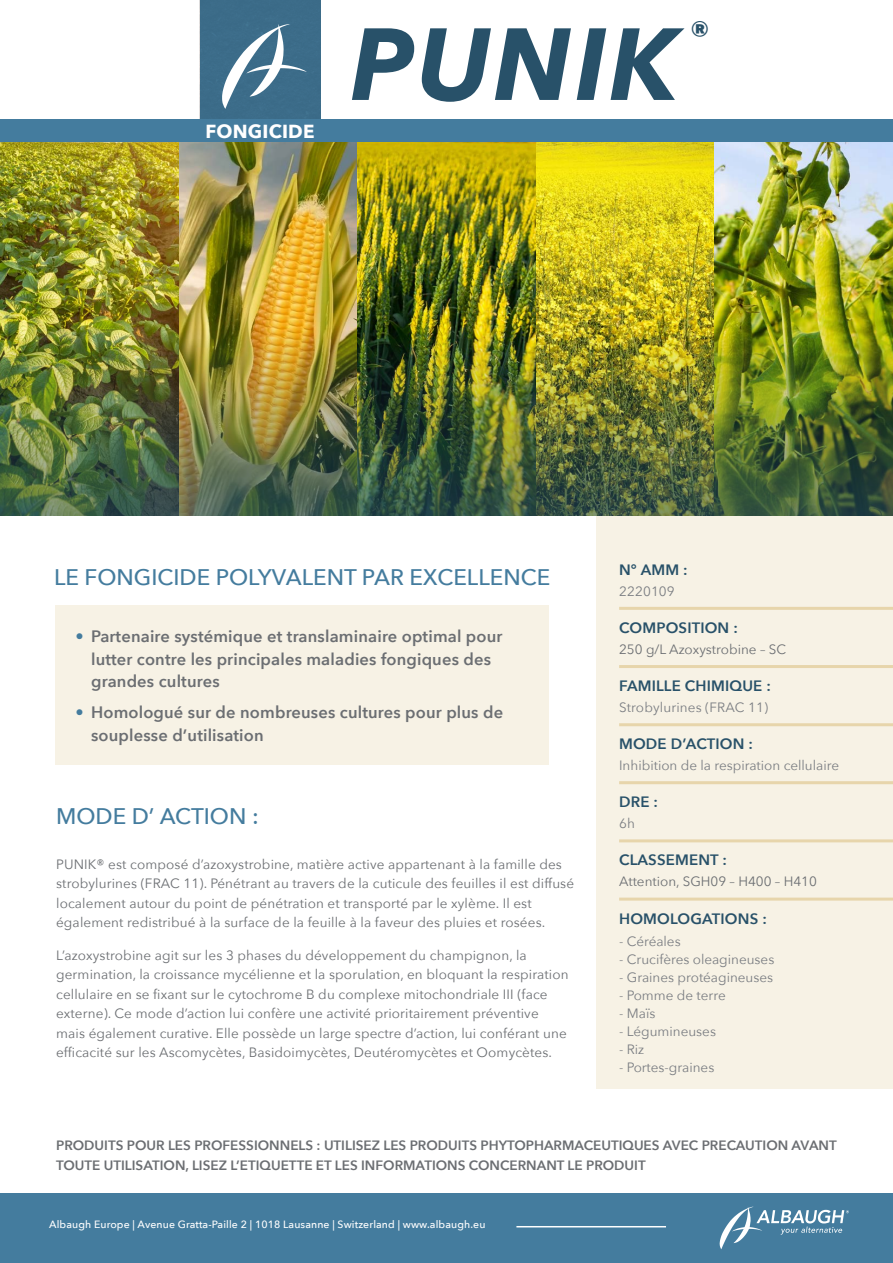
<style>
.page{position:relative;width:893px;height:1263px;background:#fff}
.page>*{position:absolute;margin:0;border:0;box-sizing:border-box;transform-origin:0 0}
.t1{font:italic 700 101.1px "Avenir Next";letter-spacing:.02em;color:#285169}
.t2{font:700 34.8px "Avenir Next";color:#285169}
.t3{font:500 22.5px "Avenir Next";color:#447c9e}
.t4{font:700 18.9px "Avenir Next";letter-spacing:.01em;color:#fff}
.t5{font:600 16.5px/22.5px "Avenir Next";letter-spacing:.01em;color:#6b6e72}
.t6{font:600 15px "Avenir Next";letter-spacing:.01em;color:#285169}
.t7{font:13.5px/19.5px "Avenir Next";letter-spacing:.01em;color:#6b6e72}
.t8{font:13.5px "Avenir Next";color:#7a7d82}
.t9{font:600 13.5px/19.5px "Avenir Next";color:#6b6e72}
.t10{font:500 10.5px "Avenir Next";letter-spacing:.01em;color:#fff}
.s1{color:#447c9e}
</style>
<div class="page">
<div style="left:596px;top:516px;width:297px;height:573px;background:#f7f2e5"></div>
<hr style="left:619px;top:607px;width:274px;height:3px;background:#e7d5ab">
<hr style="left:619px;top:665px;width:274px;height:3px;background:#e7d5ab">
<hr style="left:619px;top:723px;width:274px;height:3px;background:#e7d5ab">
<hr style="left:619px;top:781px;width:274px;height:3px;background:#e7d5ab">
<hr style="left:619px;top:839px;width:274px;height:3px;background:#e7d5ab">
<hr style="left:619px;top:897px;width:274px;height:3px;background:#e7d5ab">
<div style="left:55px;top:605px;width:494px;height:159px;background:#f7f2e5"></div>
<div style="left:0;top:1193px;width:893px;height:70px;background:#447c9e"></div>
<hr style="left:516px;top:1226px;width:150px;height:1px;background:#fff">
<svg style="left:720px;top:1206px;width:129px;height:43px"></svg>
<img style="left:0;top:142px;width:893px;height:185px">
<img style="left:0;top:327px;width:893px;height:189px">
<div style="left:200px;top:0;width:120px;height:119px;background:#3c6c89"></div>
<svg style="left:222px;top:24px;width:85px;height:85px"></svg>
<div style="left:0;top:119px;width:893px;height:23px;background:#447c9e"></div>
<h3 class="t4" style="left:206px;top:115px;width:110px">FONGICIDE</h3>
<h1 class="t1" style="left:350px;top:-23px;width:329px">PUNIK</h1>
<h2 class="t2" style="left:690px;top:3px;width:22px">®</h2>
<h3 class="t3" style="left:54px;top:558px;width:498px">LE FONGICIDE POLYVALENT PAR EXCELLENCE</h3>
<p class="t5" style="left:91px;top:625px;width:413px;text-indent:-16px"><span class="s1">•</span> Partenaire systémique et translaminaire optimal pour lutter contre les principales maladies fongiques des grandes cultures</p>
<p class="t5" style="left:91px;top:701px;width:414px;text-indent:-16px"><span class="s1">•</span> Homologué sur de nombreuses cultures pour plus de souplesse d’utilisation</p>
<h3 class="t3" style="left:56px;top:797px;width:204px">MODE D’ ACTION :</h3>
<p class="t7" style="left:56px;top:854px;width:519px">PUNIK® est composé d’azoxystrobine, matière active appartenant à la famille des strobylurines (FRAC 11). Pénétrant au travers de la cuticule des feuilles il est diffusé localement autour du point de pénétration et transporté par le xylème. Il est également redistribué à la surface de la feuille à la faveur des pluies et rosées.</p>
<p class="t7" style="left:56px;top:944px;width:514px">L’azoxystrobine agit sur les 3 phases du développement du champignon, la germination, la croissance mycélienne et la sporulation, en bloquant la respiration cellulaire en se fixant sur le cytochrome B du complexe mitochondriale III (face externe). Ce mode d’action lui confère une activité prioritairement préventive mais également curative. Elle possède un large spectre d’action, lui conférant une efficacité sur les Ascomycètes, Basidoimycètes, Deutéromycètes et Oomycètes.</p>
<p class="t6" style="left:619px;top:556px;width:70px">N° AMM :</p>
<p class="t8" style="left:619px;top:579px;width:57px">2220109</p>
<p class="t6" style="left:619px;top:615px;width:120px">COMPOSITION :</p>
<p class="t7" style="left:619px;top:639px;width:168px">250 g/L Azoxystrobine – SC</p>
<p class="t6" style="left:619px;top:673px;width:153px">FAMILLE CHIMIQUE :</p>
<p class="t8" style="left:619px;top:696px;width:150px">Strobylurines (FRAC 11)</p>
<p class="t6" style="left:619px;top:731px;width:135px">MODE D’ACTION :</p>
<p class="t8" style="left:619px;top:754px;width:221px">Inhibition de la respiration cellulaire</p>
<p class="t6" style="left:619px;top:789px;width:40px">DRE :</p>
<p class="t8" style="left:619px;top:812px;width:17px">6h</p>
<p class="t6" style="left:619px;top:847px;width:109px">CLASSEMENT :</p>
<p class="t7" style="left:619px;top:871px;width:199px">Attention, SGH09 – H400 – H410</p>
<p class="t6" style="left:619px;top:905px;width:149px">HOMOLOGATIONS :</p>
<p class="t8" style="left:619px;top:930px;width:63px">- Céréales</p>
<p class="t8" style="left:619px;top:948px;width:157px">- Crucifères oleagineuses</p>
<p class="t8" style="left:619px;top:966px;width:156px">- Graines protéagineuses</p>
<p class="t8" style="left:619px;top:984px;width:108px">- Pomme de terre</p>
<p class="t8" style="left:619px;top:1002px;width:38px">- Maïs</p>
<p class="t8" style="left:619px;top:1020px;width:98px">- Légumineuses</p>
<p class="t8" style="left:619px;top:1038px;width:27px">- Riz</p>
<p class="t8" style="left:619px;top:1056px;width:97px">- Portes-graines</p>
<p class="t9" style="left:56px;top:1135px;width:782px">PRODUITS POUR LES PROFESSIONNELS : UTILISEZ LES PRODUITS PHYTOPHARMACEUTIQUES AVEC PRECAUTION AVANT<br>TOUTE UTILISATION, LISEZ L’ETIQUETTE ET LES INFORMATIONS CONCERNANT LE PRODUIT</p>
<p class="t10" style="left:49px;top:1215px;width:438px">Albaugh Europe | Avenue Gratta-Paille 2 | 1018 Lausanne | Switzerland | www.albaugh.eu</p>
</div>
